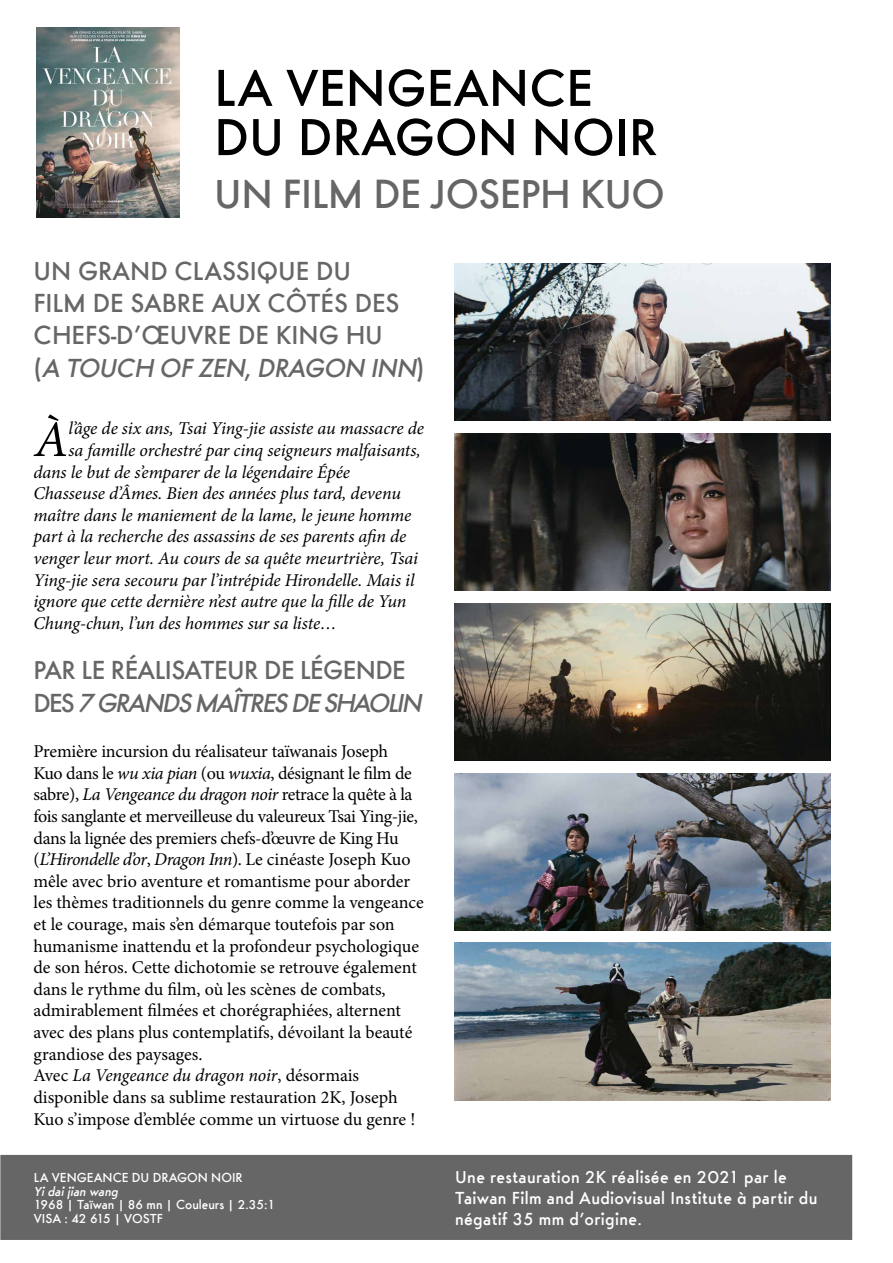
<style>
.page{position:relative;width:893px;height:1263px;background:#fff}
.page>*{position:absolute;margin:0;border:0;box-sizing:border-box;transform-origin:0 0}
.t1{font:500 54px/49.2px "Futura Ridendo";color:#000}
.t2{font:italic 51.3px "Minion Pro";color:#000}
.t3{font:500 42.15px "Futura Ridendo";letter-spacing:-.01em;color:#656665}
.t4{font:500 27px/32.4px "Futura Ridendo";color:#656665}
.t5{font:500 27px/32.4px "Futura Ridendo";letter-spacing:-.02em;color:#656665}
.t6{font:18px/21.6px "Minion Pro";letter-spacing:-.005em;color:#000}
.t7{font:italic 18px "Minion Pro";letter-spacing:-.005em;color:#000}
.t8{font:500 18px/21px "Futura Ridendo";letter-spacing:.02em;color:#fff}
.t9{font:500 13.5px/13.5px "Futura Ridendo";color:#fff}
.t10{font:italic 500 13.5px "Futura Ridendo";color:#fff}
.s1{font-style:italic}
</style>
<div class="page">
<img style="left:36px;top:28px;width:143px;height:190px">
<img style="left:455px;top:263px;width:375px;height:158px">
<img style="left:454px;top:433px;width:376px;height:157px">
<img style="left:454px;top:603px;width:376px;height:157px">
<img style="left:454px;top:773px;width:376px;height:157px">
<img style="left:454px;top:943px;width:376px;height:157px">
<div style="left:1px;top:1156px;width:850px;height:83px;background:#666"></div>
<h1 class="t1" style="left:214px;top:63px;width:445px">LA VENGEANCE<br>DU DRAGON NOIR</h1>
<h3 class="t3" style="left:214px;top:169px;width:452px">UN FILM DE JOSEPH KUO</h3>
<h3 class="t4" style="left:33px;top:254px;width:393px">UN GRAND CLASSIQUE DU<br>FILM DE SABRE AUX CÔTÉS DES<br>CHEFS-D’ŒUVRE DE KING HU<br>( <span class="s1">A TOUCH OF ZEN</span>, <span class="s1">DRAGON INN</span>)</h3>
<h2 class="t2" style="left:34px;top:405px;width:36px">À</h2>
<p class="t7" style="left:68px;top:416px;width:357px">l’âge de six ans, Tsai Ying-jie assiste au massacre de</p>
<p class="t7" style="left:68px;top:438px;width:354px">sa famille orchestré par cinq seigneurs malfaisants,</p>
<p class="t7" style="left:33px;top:460px;width:318px">dans le but de s’emparer de la légendaire Épée</p>
<p class="t7" style="left:33px;top:481px;width:369px">Chasseuse d’Âmes. Bien des années plus tard, devenu</p>
<p class="t7" style="left:33px;top:503px;width:379px">maître dans le maniement de la lame, le jeune homme</p>
<p class="t7" style="left:33px;top:524px;width:375px">part à la recherche des assassins de ses parents afin de</p>
<p class="t7" style="left:33px;top:546px;width:386px">venger leur mort. Au cours de sa quête meurtrière, Tsai</p>
<p class="t7" style="left:33px;top:568px;width:383px">Ying-jie sera secouru par l’intrépide Hirondelle. Mais il</p>
<p class="t7" style="left:33px;top:589px;width:374px">ignore que cette dernière n’est autre que la fille de Yun</p>
<p class="t7" style="left:33px;top:611px;width:305px">Chung-chun, l’un des hommes sur sa liste…</p>
<h3 class="t5" style="left:33px;top:654px;width:395px">PAR LE RÉALISATEUR DE LÉGENDE<br>D E S <span class="s1">7 GRANDSMAÎTRESDESHAOLIN</span></h3>
<p class="t6" style="left:33px;top:741px;width:392px">Première incursion du réalisateur taïwanais Joseph<br>Kuo dans le <span class="s1">wu xia pian</span> (ou <span class="s1">wuxia</span>, désignant le film de sabre), <span class="s1">La Vengeance du dragon noir</span> retrace la quête à la fois sanglante et merveilleuse du valeureux Tsai Ying-jie, dans la lignée des premiers chefs-d’œuvre de King Hu (<span class="s1">L’Hirondelle d’or</span>, <span class="s1">Dragon Inn</span>). Le cinéaste Joseph Kuo mêle avec brio aventure et romantisme pour aborder les thèmes traditionnels du genre comme la vengeance et le courage, mais s’en démarque toutefois par son humanisme inattendu et la profondeur psychologique de son héros. Cette dichotomie se retrouve également dans le rythme du film, où les scènes de combats, admirablement filmées et chorégraphiées, alternent avec des plans plus contemplatifs, dévoilant la beauté grandiose des paysages.<br>Avec <span class="s1">La Vengeance du dragon noir</span>, désormais disponible dans sa sublime restauration 2K, Joseph Kuo s’impose d’emblée comme un virtuose du genre !</p>
<p class="t9" style="left:34px;top:1171px;width:210px">LA VENGEANCE DU DRAGON NOIR</p>
<p class="t10" style="left:34px;top:1183px;width:88px">Yidaijian wang</p>
<p class="t9" style="left:34px;top:1198px;width:243px">1968 | Taïwan | 86 mn | Couleurs | 2.35:1<br>VISA : 42 615 | VOSTF</p>
<p class="t8" style="left:455px;top:1166px;width:364px">Une restauration 2K réalisée en 2021 par le<br>Taiwan Film and Audiovisual Institute à partir du négatif 35 mm d’origine.</p>
</div>
